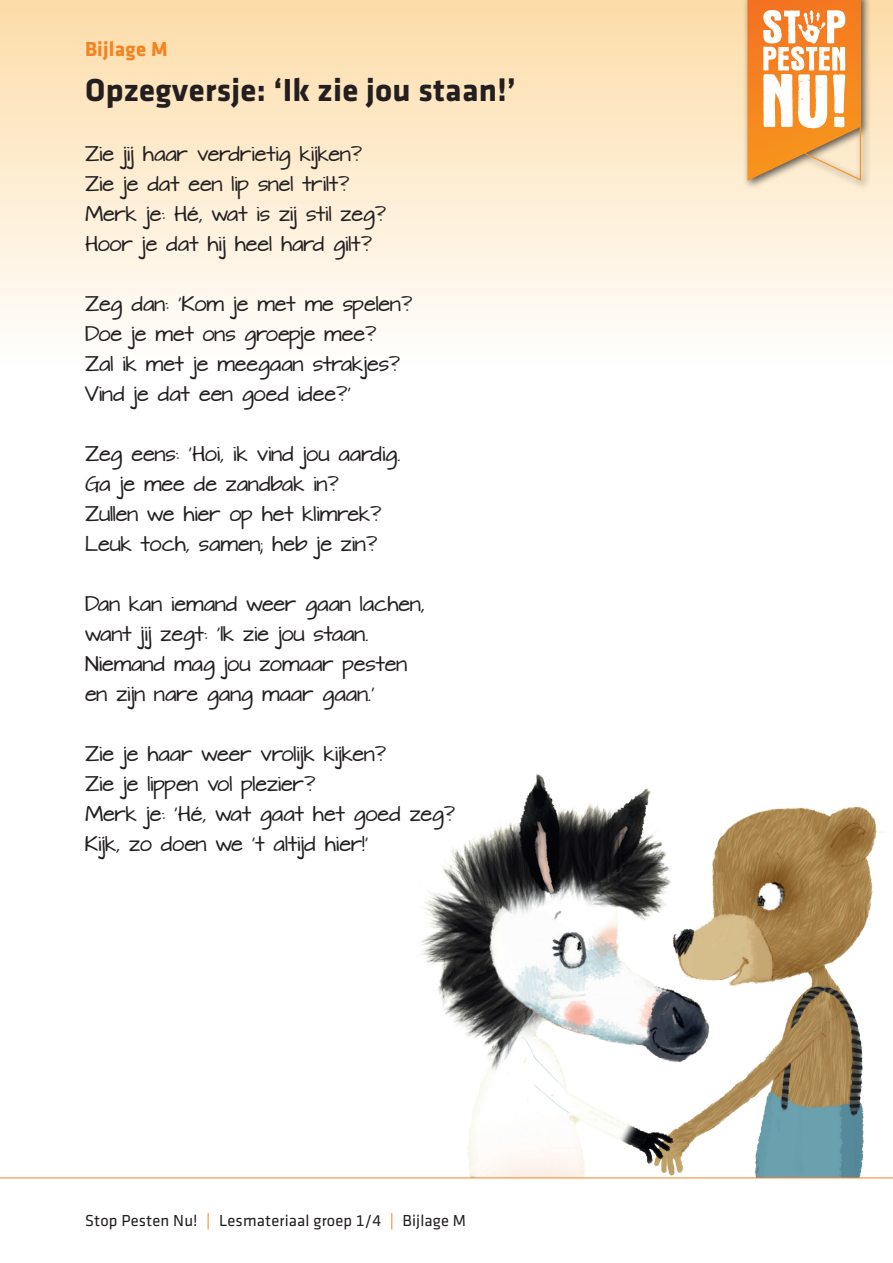
<style>
.page{position:relative;width:893px;height:1263px;background:#fff}
.page>*{position:absolute;margin:0;border:0;box-sizing:border-box;transform-origin:0 0}
.t1{font:700 33px "Klavika";letter-spacing:.01em;color:#231f20}
.t2{font:700 21px "Klavika";letter-spacing:.01em;color:#f58220}
.t3{font:18px/30px "Architects Daughter";color:#231f20}
.t4{font:16.5px "Klavika Regular TF";letter-spacing:.01em;color:#231f20}
.s1{color:#f58220}
</style>
<div class="page">
<svg style="left:0;top:0;width:893px;height:322px;background:#fdebcf"></svg>
<div style="left:743px;top:0;width:128px;height:190px;background:#231f20;opacity:.75"></div>
<img style="left:747px;top:0;width:114px;height:181px">
<svg style="left:763px;top:10px;width:98px;height:171px"></svg>
<img style="left:420px;top:774px;width:472px;height:403px">
<hr style="left:0;top:1177px;width:893px;height:1px;background:#f58220">
<p class="t2" style="left:85px;top:37px;width:84px">Bijlage M</p>
<h1 class="t1" style="left:85px;top:72px;width:432px">Opzegversje: ‘Ik zie jou staan!’</h1>
<p class="t3" style="left:85px;top:140px;width:303px">Zie jij haar verdrietig kijken?<br>Zie je dat een lip snel trilt?<br>Merk je: Hé, wat is zij stil zeg?<br>Hoor je dat hij heel hard gilt?</p>
<p class="t3" style="left:85px;top:290px;width:329px">Zeg dan: ‘Kom je met me spelen?<br>Doe je met ons groepje mee?<br>Zal ik met je meegaan strakjes?<br>Vind je dat een goed idee?’</p>
<p class="t3" style="left:85px;top:440px;width:317px">Zeg eens: ‘Hoi, ik vind jou aardig.<br>Ga je mee de zandbak in?<br>Zullen we hier op het klimrek?<br>Leuk toch, samen; heb je zin?</p>
<p class="t3" style="left:85px;top:590px;width:341px">Dan kan iemand weer gaan lachen, want jij zegt: ‘Ik zie jou staan.<br>Niemand mag jou zomaar pesten en zijn nare gang maar gaan.’</p>
<p class="t3" style="left:85px;top:740px;width:372px">Zie je haar weer vrolijk kijken?<br>Zie je lippen vol plezier?<br>Merk je: ‘Hé, wat gaat het goed zeg?<br>Kijk, zo doen we ’t altijd hier!’</p>
<p class="t4" style="left:85px;top:1212px;width:383px">Stop Pesten Nu! <span class="s1">|</span> Lesmateriaal groep 1/4 <span class="s1">|</span> Bijlage M</p>
</div>
